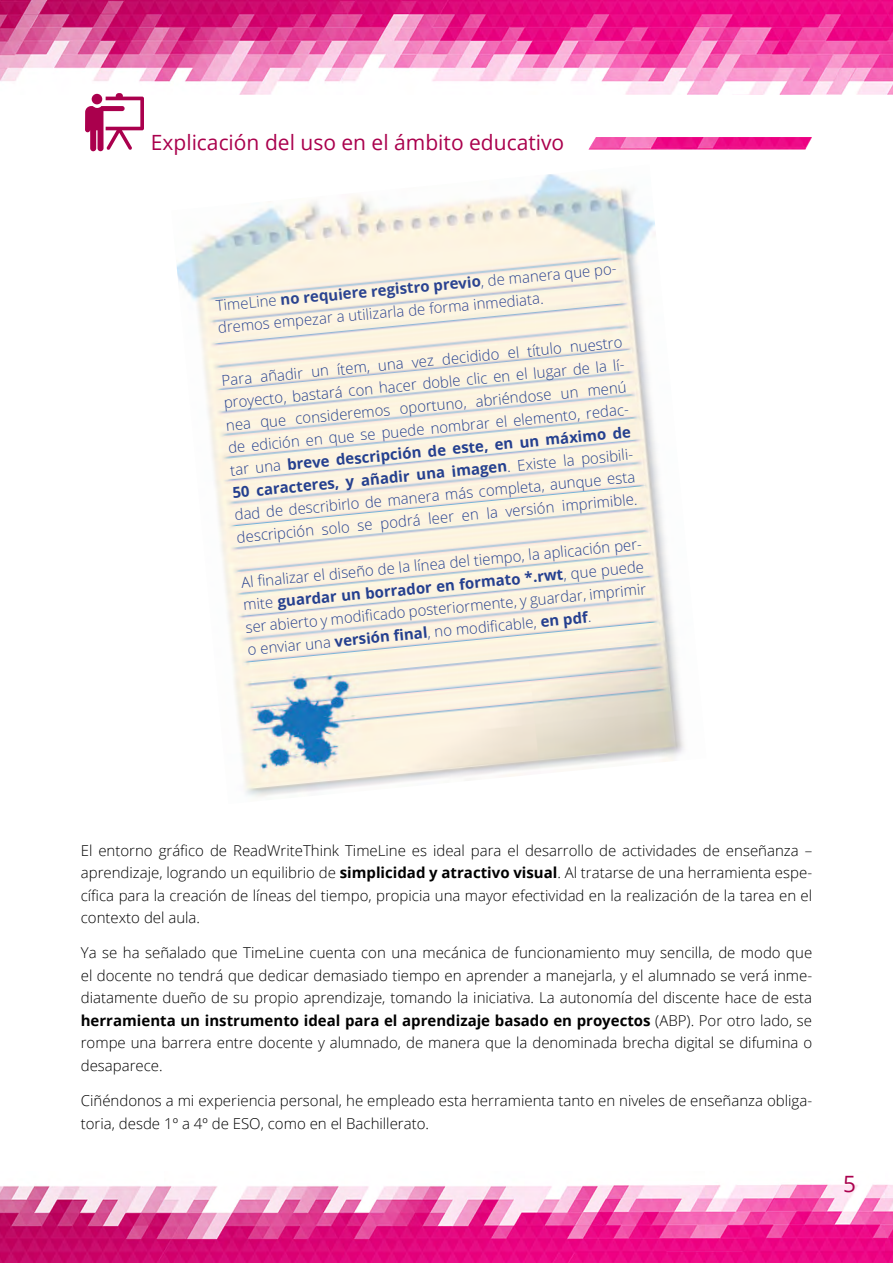
<style>
.page{position:relative;width:893px;height:1263px;background:#fff}
.page>*{position:absolute;margin:0;border:0;box-sizing:border-box;transform-origin:0 0}
.t1{font:22.5px "Open Sans";color:#aa004d}
.t2{font:21px "Open Sans";color:#aa004d}
.t3{font:300 15px/22.5px "Open Sans";color:#000;text-align:justify}
.t4{font:300 15px/22.5px "Open Sans";color:#25408f}
.t5{font:300 15px/22.5px "Open Sans";color:#2b4491}
.s1{font-weight:700}
</style>
<div class="page">
<img style="left:0;top:0;width:893px;height:94px">
<img style="left:0;top:1184px;width:893px;height:79px">
<svg style="left:85px;top:93px;width:59px;height:58px"></svg>
<img style="left:589px;top:137px;width:223px;height:12px">
<img style="left:176px;top:174px;width:508px;height:623px">
<h2 class="t2" style="left:151px;top:127px;width:415px">Explicación del uso en el ámbito educativo</h2>
<p class="t5" style="left:215px;top:293px;width:407px;rotate:-5deg">TimeLine <span class="s1">no requiere registro previo</span>, de manera que po&shy;dremos empezar a utilizarla de forma inmediata.</p>
<p class="t4" style="left:219px;top:371px;width:408px;rotate:-6deg">Para añadir un ítem, una vez decidido el título nuestro proyecto, bastará con hacer doble clic en el lugar de la lí&shy;nea que consideremos oportuno, abriéndose un menú de edición en que se puede nombrar el elemento, redac&shy;tar una <span class="s1">breve descripción de este, en un máximo de 50 caracteres, y añadir una imagen</span>. Existe la posibili&shy;dad de describirlo de manera más completa, aunque esta descripción solo se podrá leer en la versión imprimible.</p>
<p class="t4" style="left:240px;top:573px;width:407px;rotate:-6deg">Al fi nalizar el diseño de la línea del tiempo, la aplicación per&shy;mite <span class="s1">guardar un borrador en formato *.rwt</span>, que puede ser abierto y modifi cado posteriormente, y guardar, imprimir o enviar una <span class="s1">versión fi nal</span>, no modifi cable, <span class="s1">en pdf</span>.</p>
<p class="t3" style="left:81px;top:838px;width:733px">El entorno gráfico de ReadWriteThink TimeLine es ideal para el desarrollo de actividades de enseñanza – aprendizaje, logrando un equilibrio de <span class="s1">simplicidad y atractivo visual</span>. Al tratarse de una herramienta espe&shy;cífica para la creación de líneas del tiempo, propicia una mayor efectividad en la realización de la tarea en el contexto del aula.</p>
<p class="t3" style="left:81px;top:941px;width:733px">Ya se ha señalado que TimeLine cuenta con una mecánica de funcionamiento muy sencilla, de modo que el docente no tendrá que dedicar demasiado tiempo en aprender a manejarla, y el alumnado se verá inme&shy;diatamente dueño de su propio aprendizaje, tomando la iniciativa. La autonomía del discente hace de esta <span class="s1">herramienta un instrumento ideal para el aprendizaje basado en proyectos</span> (ABP). Por otro lado, se rompe una barrera entre docente y alumnado, de manera que la denominada brecha digital se difumina o desaparece.</p>
<p class="t3" style="left:81px;top:1089px;width:733px">Ciñéndonos a mi experiencia personal, he empleado esta herramienta tanto en niveles de enseñanza obliga&shy;toria, desde 1º a 4º de ESO, como en el Bachillerato.</p>
<h1 class="t1" style="left:843px;top:1168px;width:14px">5</h1>
</div>
